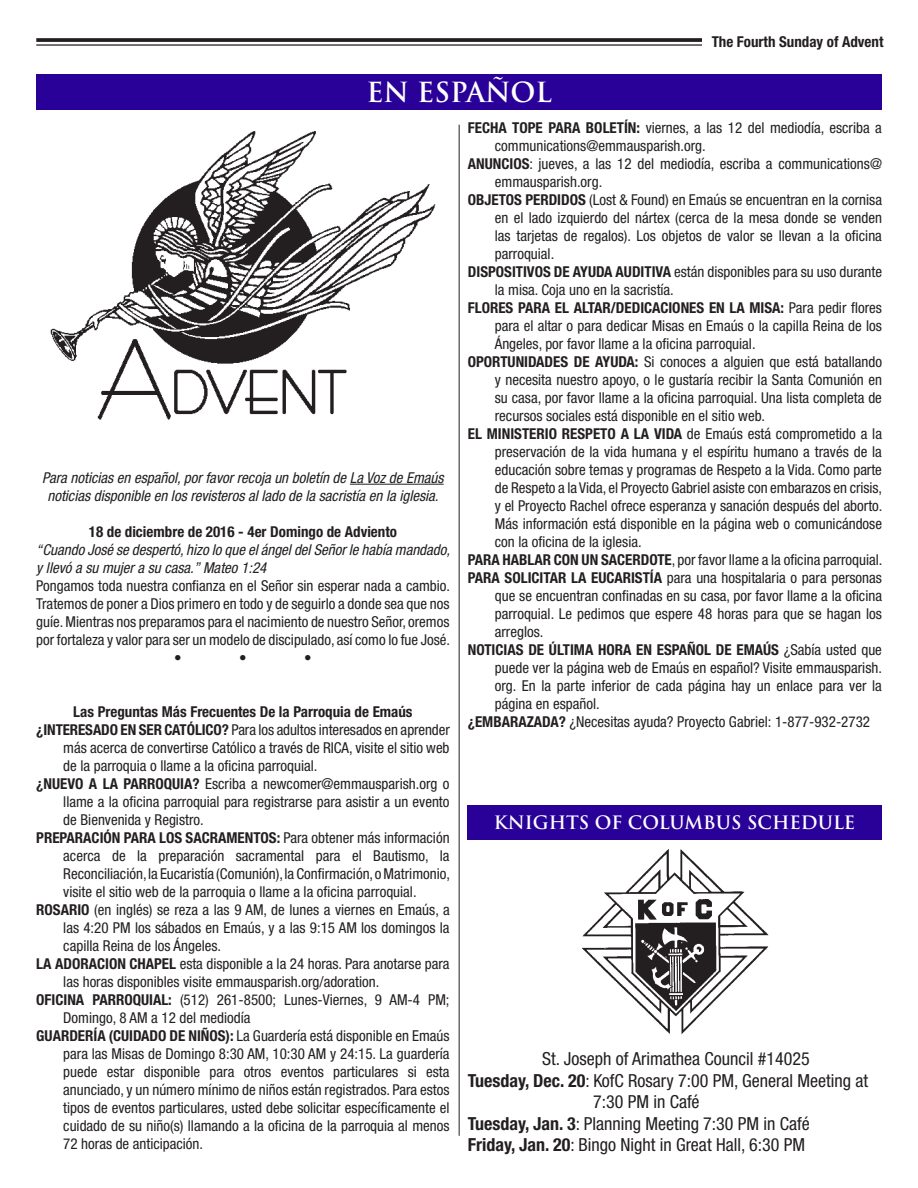
<style>
.page{position:relative;width:918px;height:1188px;background:#fff}
.page>*{position:absolute;margin:0;border:0;box-sizing:border-box;transform-origin:0 0}
.t1{font:700 27px "Trajan Pro";color:#fff}
.t2{font:condensed 18px "Helvetica Neue LT Std";color:#231f20}
.t3{font:700 18px "Trajan Pro";color:#fff}
.t4{font:condensed 15px "Helvetica Neue LT Std";color:#231f20}
.t5{font:700 condensed 15px "Helvetica Neue LT Std";color:#231f20}
.t6{font:italic condensed 15px/18px "Helvetica Neue LT Std";color:#231f20;text-align:center}
.s1{font-weight:700}
.s2{font-weight:400}
</style>
<div class="page">
<hr style="left:459px;top:125px;width:1px;height:1011px;background:#231f20">
<div style="left:36px;top:74px;width:846px;height:36px;background:#290098"></div>
<svg style="left:36px;top:38px;width:666px;height:4px"></svg>
<hr style="left:36px;top:44px;width:666px;height:2px;background:#231f20">
<div style="left:467px;top:805px;width:415px;height:35px;background:#290098"></div>
<hr style="left:350px;top:484px;width:94px;height:1px;background:#231f20">
<img style="left:50px;top:131px;width:386px;height:289px">
<img style="left:582px;top:849px;width:187px;height:185px">
<h1 class="t1" style="left:367px;top:75px;width:187px">EN ESPAÑOL</h1>
<p class="t5" style="left:712px;top:33px;width:173px">The Fourth Sunday of Advent</p>
<p class="t6" style="left:42px;top:469px;width:403px">Para noticias en español, por favor recoja un boletín de La Voz de Emaús noticias disponible en los revisteros al lado de la sacristía en la iglesia.</p>
<p class="t5" style="left:89px;top:522px;width:310px">18 de diciembre de 2016 - 4er Domingo de Adviento</p>
<p class="t6" style="left:36px;top:541px;width:415px;text-align:left">“Cuando José se despertó, hizo lo que el ángel del Señor le había mandado, y llevó a su mujer a su casa.” Mateo 1:24</p>
<p class="t4" style="left:36px;top:577px;width:415px">Pongamos toda nuestra confianza en el Señor sin esperar nada a cambio.</p>
<p class="t4" style="left:36px;top:595px;width:415px">Tratemos de poner a Dios primero en todo y de seguirlo a donde sea que nos</p>
<p class="t4" style="left:36px;top:613px;width:415px">guíe. Mientras nos preparamos para el nacimiento de nuestro Señor, oremos</p>
<p class="t4" style="left:36px;top:631px;width:415px">por fortaleza y valor para ser un modelo de discipulado, así como lo fue José.</p>
<p class="t4" style="left:174px;top:649px;width:9px">•</p>
<p class="t4" style="left:239px;top:649px;width:9px">•</p>
<p class="t4" style="left:304px;top:649px;width:9px">•</p>
<p class="t5" style="left:73px;top:702px;width:341px">Las Preguntas Más Frecuentes De la Parroquia de Emaús</p>
<p class="t4" style="left:36px;top:721px;width:415px"><span class="s1">¿INTERESADO EN SER CATÓLICO?</span> Para los adultos interesados en aprender</p>
<p class="t4" style="left:63px;top:739px;width:388px">más acerca de convertirse Católico a través de RICA, visite el sitio web</p>
<p class="t4" style="left:63px;top:757px;width:256px">de la parroquia o llame a la oficina parroquial.</p>
<p class="t4" style="left:36px;top:775px;width:415px"><span class="s1">¿NUEVO A LA PARROQUIA?</span> Escriba a newcomer@emmausparish.org o</p>
<p class="t4" style="left:63px;top:793px;width:388px">llame a la oficina parroquial para registrarse para asistir a un evento</p>
<p class="t4" style="left:63px;top:811px;width:142px">de Bienvenida y Registro.</p>
<p class="t5" style="left:36px;top:828px;width:415px">PREPARACIÓN PARA LOS SACRAMENTOS: <span class="s2">Para obtener más información</span></p>
<p class="t4" style="left:63px;top:847px;width:388px">acerca de la preparación sacramental para el Bautismo, la</p>
<p class="t4" style="left:63px;top:865px;width:388px">Reconciliación, la Eucaristía (Comunión), la Confirmación, o Matrimonio,</p>
<p class="t4" style="left:63px;top:883px;width:355px">visite el sitio web de la parroquia o llame a la oficina parroquial.</p>
<p class="t4" style="left:36px;top:901px;width:415px"><span class="s1">ROSARIO</span> (en inglés) se reza a las 9 AM, de lunes a viernes en Emaús, a</p>
<p class="t4" style="left:63px;top:919px;width:388px">las 4:20 PM los sábados en Emaús, y a las 9:15 AM los domingos la</p>
<p class="t4" style="left:63px;top:937px;width:159px">capilla Reina de los Ángeles.</p>
<p class="t4" style="left:36px;top:955px;width:415px"><span class="s1">LA ADORACION CHAPEL</span> esta disponible a la 24 horas. Para anotarse para</p>
<p class="t4" style="left:63px;top:973px;width:318px">las horas disponibles visite emmausparish.org/adoration.</p>
<p class="t4" style="left:36px;top:991px;width:415px"><span class="s1">OFICINA PARROQUIAL:</span> (512) 261-8500; Lunes-Viernes, 9 AM-4 PM;</p>
<p class="t4" style="left:63px;top:1009px;width:189px">Domingo, 8 AM a 12 del mediodía</p>
<p class="t4" style="left:36px;top:1027px;width:415px"><span class="s1">GUARDERÍA (CUIDADO DE NIÑOS):</span> La Guardería está disponible en Emaús</p>
<p class="t4" style="left:63px;top:1045px;width:388px">para las Misas de Domingo 8:30 AM, 10:30 AM y 24:15. La guardería</p>
<p class="t4" style="left:63px;top:1063px;width:388px">puede estar disponible para otros eventos particulares si esta</p>
<p class="t4" style="left:63px;top:1081px;width:388px">anunciado, y un número mínimo de niños están registrados. Para estos</p>
<p class="t4" style="left:63px;top:1099px;width:388px">tipos de eventos particulares, usted debe solicitar específicamente el</p>
<p class="t4" style="left:63px;top:1117px;width:388px">cuidado de su niño(s) llamando a la oficina de la parroquia al menos</p>
<p class="t4" style="left:63px;top:1135px;width:141px">72 horas de anticipación.</p>
<p class="t4" style="left:468px;top:119px;width:416px"><span class="s1">FECHA TOPE PARA BOLETÍN:</span> viernes, a las 12 del mediodía, escriba a</p>
<p class="t4" style="left:495px;top:137px;width:212px">communications@emmausparish.org.</p>
<p class="t4" style="left:468px;top:155px;width:416px"><span class="s1">ANUNCIOS</span>: jueves, a las 12 del mediodía, escriba a communications@</p>
<p class="t4" style="left:495px;top:173px;width:109px">emmausparish.org.</p>
<p class="t4" style="left:468px;top:191px;width:416px"><span class="s1">OBJETOS PERDIDOS</span> (Lost &amp; Found) en Emaús se encuentran en la cornisa</p>
<p class="t4" style="left:495px;top:209px;width:389px">en el lado izquierdo del nártex (cerca de la mesa donde se venden</p>
<p class="t4" style="left:495px;top:227px;width:389px">las tarjetas de regalos). Los objetos de valor se llevan a la oficina</p>
<p class="t4" style="left:495px;top:245px;width:61px">parroquial.</p>
<p class="t4" style="left:468px;top:263px;width:416px"><span class="s1">DISPOSITIVOS DE AYUDA AUDITIVA</span> están disponibles para su uso durante</p>
<p class="t4" style="left:495px;top:281px;width:181px">la misa. Coja uno en la sacristía.</p>
<p class="t5" style="left:468px;top:298px;width:416px">FLORES PARA EL ALTAR/DEDICACIONES EN LA MISA: <span class="s2">Para pedir flores</span></p>
<p class="t4" style="left:495px;top:317px;width:389px">para el altar o para dedicar Misas en Emaús o la capilla Reina de los</p>
<p class="t4" style="left:495px;top:335px;width:262px">Ángeles, por favor llame a la oficina parroquial.</p>
<p class="t4" style="left:468px;top:353px;width:416px"><span class="s1">OPORTUNIDADES DE AYUDA:</span> Si conoces a alguien que está batallando</p>
<p class="t4" style="left:495px;top:371px;width:389px">y necesita nuestro apoyo, o le gustaría recibir la Santa Comunión en</p>
<p class="t4" style="left:495px;top:389px;width:389px">su casa, por favor llame a la oficina parroquial. Una lista completa de</p>
<p class="t4" style="left:495px;top:407px;width:272px">recursos sociales está disponible en el sitio web.</p>
<p class="t5" style="left:468px;top:424px;width:416px">EL MINISTERIO RESPETO A LA VIDA <span class="s2">de Emaús está comprometido a la</span></p>
<p class="t4" style="left:495px;top:443px;width:389px">preservación de la vida humana y el espíritu humano a través de la</p>
<p class="t4" style="left:495px;top:461px;width:389px">educación sobre temas y programas de Respeto a la Vida. Como parte</p>
<p class="t4" style="left:495px;top:479px;width:389px">de Respeto a la Vida, el Proyecto Gabriel asiste con embarazos en crisis,</p>
<p class="t4" style="left:495px;top:497px;width:389px">y el Proyecto Rachel ofrece esperanza y sanación después del aborto.</p>
<p class="t4" style="left:495px;top:515px;width:389px">Más información está disponible en la página web o comunicándose</p>
<p class="t4" style="left:495px;top:533px;width:148px">con la oficina de la iglesia.</p>
<p class="t4" style="left:468px;top:551px;width:416px"><span class="s1">PARA HABLAR CON UN SACERDOTE</span>, por favor llame a la oficina parroquial.</p>
<p class="t4" style="left:468px;top:569px;width:416px"><span class="s1">PARA SOLICITAR LA EUCARISTÍA</span> para una hospitalaria o para personas</p>
<p class="t4" style="left:495px;top:587px;width:389px">que se encuentran confinadas en su casa, por favor llame a la oficina</p>
<p class="t4" style="left:495px;top:605px;width:389px">parroquial. Le pedimos que espere 48 horas para que se hagan los</p>
<p class="t4" style="left:495px;top:623px;width:50px">arreglos.</p>
<p class="t5" style="left:468px;top:640px;width:416px">NOTICIAS DE ÚLTIMA HORA EN ESPAÑOL DE EMAÚS <span class="s2">¿Sabía usted que</span></p>
<p class="t4" style="left:495px;top:659px;width:389px">puede ver la página web de Emaús en español? Visite emmausparish.</p>
<p class="t4" style="left:495px;top:677px;width:389px">org. En la parte inferior de cada página hay un enlace para ver la</p>
<p class="t4" style="left:495px;top:695px;width:106px">página en español.</p>
<p class="t4" style="left:468px;top:713px;width:404px"><span class="s1">¿EMBARAZADA?</span> ¿Necesitas ayuda? Proyecto Gabriel: 1-877-932-2732</p>
<p class="t3" style="left:494px;top:811px;width:363px">KNIGHTS OF COLUMBUS SCHEDULE</p>
<p class="t2" style="left:542px;top:1048px;width:269px">St. Joseph of Arimathea Council #14025</p>
<p class="t2" style="left:468px;top:1070px;width:402px"><span class="s1">Tuesday, Dec. 20</span>: KofC Rosary 7:00 PM, General Meeting at</p>
<p class="t2" style="left:593px;top:1091px;width:108px">7:30 PM in Café</p>
<p class="t2" style="left:468px;top:1113px;width:343px"><span class="s1">Tuesday, Jan. 3</span>: Planning Meeting 7:30 PM in Café</p>
<p class="t2" style="left:468px;top:1135px;width:339px"><span class="s1">Friday, Jan. 20</span>: Bingo Night in Great Hall, 6:30 PM</p>
</div>
